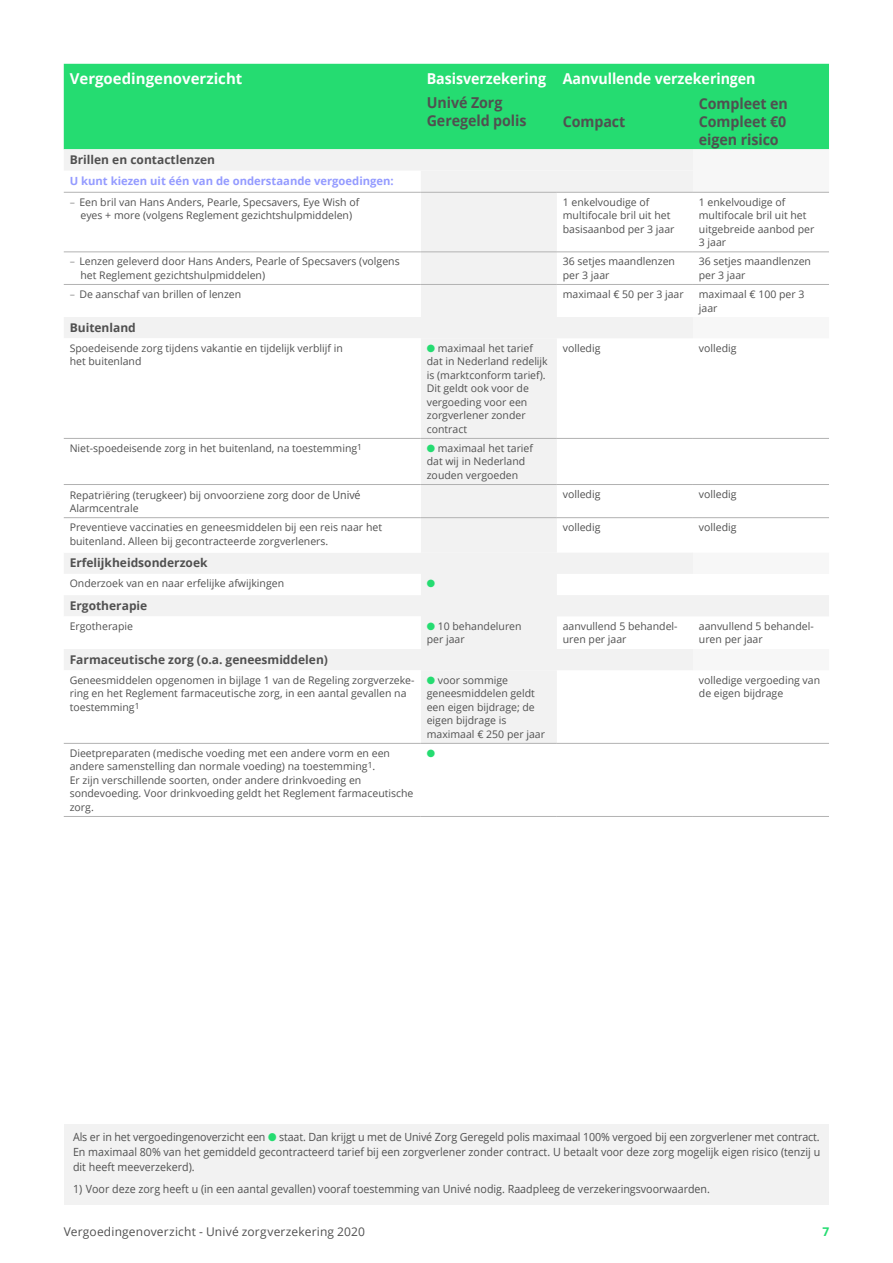
<style>
.page{position:relative;width:893px;height:1263px;background:#fff}
.page>*{position:absolute;margin:0;border:0;box-sizing:border-box;transform-origin:0 0}
.t1{font:700 15px/18px "Open Sans";letter-spacing:-.005em;color:#505050;scale:.95 1}
.t2{font:700 15px "Open Sans";letter-spacing:-.005em;color:#fff;scale:.95 1}
.t3{font:700 15px "Open Sans";letter-spacing:-.005em;color:#fff}
.t4{font:700 12px "Open Sans";color:#505050}
.t5{font:12px "Open Sans";letter-spacing:.015em;color:#505050}
.t6{font:700 12px "Open Sans";color:#25dc71}
.t7{font:11.25px/15px "Open Sans";color:#505050;text-align:justify;scale:.95 1}
.t8{font:700 11.25px "Open Sans";color:#949bff}
.t9{font:10.5px/13.5px "Open Sans";color:#505050}
.t10{font:10.5px "Zapf Dingbats ITC";color:#25dc71}
.s1{font-family:"Graphik";font-weight:300}
.s2{color:#25dc71}
.s3{font-size:11.25px}
</style>
<div class="page">
<div style="left:64px;top:64px;width:765px;height:85px;background:#25dc71"></div>
<div style="left:64px;top:149px;width:629px;height:21px;background:#f2f2f2"></div>
<svg style="left:64px;top:171px;width:765px;height:572px"></svg>
<svg style="left:64px;top:193px;width:357px;height:550px"></svg>
<hr style="left:64px;top:192px;width:357px;height:1px;background:#b2b2b2">
<hr style="left:421px;top:192px;width:136px;height:1px;background:#b2b2b2">
<hr style="left:557px;top:192px;width:136px;height:1px;background:#b2b2b2">
<hr style="left:693px;top:192px;width:136px;height:1px;background:#b2b2b2">
<hr style="left:64px;top:251px;width:357px;height:1px;background:#b2b2b2">
<hr style="left:421px;top:251px;width:136px;height:1px;background:#b2b2b2">
<hr style="left:557px;top:251px;width:136px;height:1px;background:#b2b2b2">
<hr style="left:693px;top:251px;width:136px;height:1px;background:#b2b2b2">
<hr style="left:64px;top:284px;width:357px;height:1px;background:#b2b2b2">
<hr style="left:421px;top:284px;width:136px;height:1px;background:#b2b2b2">
<hr style="left:557px;top:284px;width:136px;height:1px;background:#b2b2b2">
<hr style="left:693px;top:284px;width:136px;height:1px;background:#b2b2b2">
<hr style="left:64px;top:438px;width:357px;height:1px;background:#b2b2b2">
<hr style="left:421px;top:438px;width:136px;height:1px;background:#b2b2b2">
<hr style="left:557px;top:438px;width:136px;height:1px;background:#b2b2b2">
<hr style="left:693px;top:438px;width:136px;height:1px;background:#b2b2b2">
<hr style="left:64px;top:484px;width:357px;height:1px;background:#b2b2b2">
<hr style="left:421px;top:484px;width:136px;height:1px;background:#b2b2b2">
<hr style="left:557px;top:484px;width:136px;height:1px;background:#b2b2b2">
<hr style="left:693px;top:484px;width:136px;height:1px;background:#b2b2b2">
<hr style="left:64px;top:517px;width:357px;height:1px;background:#b2b2b2">
<hr style="left:421px;top:517px;width:136px;height:1px;background:#b2b2b2">
<hr style="left:557px;top:517px;width:136px;height:1px;background:#b2b2b2">
<hr style="left:693px;top:517px;width:136px;height:1px;background:#b2b2b2">
<hr style="left:64px;top:743px;width:357px;height:1px;background:#b2b2b2">
<hr style="left:421px;top:743px;width:136px;height:1px;background:#b2b2b2">
<hr style="left:557px;top:743px;width:136px;height:1px;background:#b2b2b2">
<hr style="left:693px;top:743px;width:136px;height:1px;background:#b2b2b2">
<hr style="left:64px;top:816px;width:357px;height:1px;background:#b2b2b2">
<hr style="left:421px;top:816px;width:136px;height:1px;background:#b2b2b2">
<hr style="left:557px;top:816px;width:136px;height:1px;background:#b2b2b2">
<hr style="left:693px;top:816px;width:136px;height:1px;background:#b2b2b2">
<div style="left:65px;top:1124px;width:764px;height:80px;background:#f2f2f2"></div>
<h1 class="t3" style="left:70px;top:68px;width:174px">Vergoedingenoverzicht</h1>
<h1 class="t2" style="left:427px;top:68px;width:348px">Basisverzekering Aanvullende verzekeringen</h1>
<h1 class="t1" style="left:427px;top:94px;width:107px">Univé Zorg<br>Geregeld polis</h1>
<h1 class="t1" style="left:699px;top:94px;width:95px;text-align:justify">Compleet en Compleet €0 eigen risico</h1>
<h1 class="t1" style="left:563px;top:112px;width:67px">Compact</h1>
<p class="t4" style="left:70px;top:151px;width:147px">Brillen en contactlenzen</p>
<p class="t8" style="left:70px;top:173px;width:326px">U kunt kiezen uit één van de onderstaande vergoedingen:</p>
<p class="t9" style="left:70px;top:195px;width:291px;text-align:center"><span class="s1">–</span> Een bril van Hans Anders, Pearle, Specsavers, Eye Wish of eyes + more (volgens Reglement gezichtshulpmiddelen)</p>
<p class="t9" style="left:563px;top:195px;width:113px">1 enkelvoudige of multifocale bril uit het basisaanbod per 3 jaar</p>
<p class="t9" style="left:699px;top:195px;width:117px">1 enkelvoudige of multifocale bril uit het uitgebreide aanbod per<br>3 jaar</p>
<p class="t9" style="left:80px;top:255px;width:321px;text-indent:-11px"><span class="s1">–</span> Lenzen geleverd door Hans Anders, Pearle of Specsavers (volgens het Reglement gezichtshulpmiddelen)</p>
<p class="t9" style="left:563px;top:255px;width:114px">36 setjes maandlenzen per 3 jaar</p>
<p class="t9" style="left:699px;top:255px;width:114px">36 setjes maandlenzen per 3 jaar</p>
<p class="t9" style="left:70px;top:287px;width:173px"><span class="s1">–</span> De aanschaf van brillen of lenzen</p>
<p class="t9" style="left:563px;top:287px;width:122px">maximaal € 50 per 3 jaar</p>
<p class="t9" style="left:699px;top:287px;width:107px">maximaal € 100 per 3 jaar</p>
<p class="t4" style="left:70px;top:319px;width:68px">Buitenland</p>
<p class="t9" style="left:70px;top:341px;width:275px">Spoedeisende zorg tijdens vakantie en tijdelijk verblijf in het buitenland</p>
<p class="t9" style="left:427px;top:341px;width:123px"><span class="s2">●</span> maximaal het tarief dat in Nederland redelijk is (marktconform tarief).<br>Dit geldt ook voor de vergoeding voor een zorgverlener zonder contract</p>
<p class="t9" style="left:563px;top:341px;width:39px">volledig</p>
<p class="t9" style="left:699px;top:341px;width:39px">volledig</p>
<p class="t9" style="left:70px;top:441px;width:294px">Niet-spoedeisende zorg in het buitenland, na toestemming<sup>1</sup></p>
<p class="t9" style="left:427px;top:441px;width:108px"><span class="s2">●</span> maximaal het tarief dat wij in Nederland zouden vergoeden</p>
<p class="t9" style="left:70px;top:488px;width:292px">Repatriëring (terugkeer) bij onvoorziene zorg door de <span class="s3">Univé<br></span>Alarmcentrale</p>
<p class="t9" style="left:563px;top:487px;width:39px">volledig</p>
<p class="t9" style="left:699px;top:487px;width:39px">volledig</p>
<p class="t9" style="left:70px;top:520px;width:314px">Preventieve vaccinaties en geneesmiddelen bij een reis naar het buitenland. Alleen bij gecontracteerde zorgverleners.</p>
<p class="t9" style="left:563px;top:520px;width:39px">volledig</p>
<p class="t9" style="left:699px;top:520px;width:39px">volledig</p>
<p class="t4" style="left:70px;top:554px;width:139px">Erfelijkheidsonderzoek</p>
<p class="t9" style="left:70px;top:577px;width:216px">Onderzoek van en naar erfelijke afwijkingen</p>
<p class="t10" style="left:427px;top:579px;width:10px">●</p>
<p class="t4" style="left:70px;top:597px;width:79px">Ergotherapie</p>
<p class="t9" style="left:70px;top:619px;width:65px">Ergotherapie</p>
<p class="t9" style="left:427px;top:619px;width:96px"><span class="s2">●</span> 10 behandeluren per jaar</p>
<p class="t9" style="left:563px;top:619px;width:116px">aanvullend 5 behandel&shy;uren per jaar</p>
<p class="t9" style="left:699px;top:619px;width:116px">aanvullend 5 behandel&shy;uren per jaar</p>
<p class="t4" style="left:70px;top:651px;width:260px">Farmaceutische zorg (o.a. geneesmiddelen)</p>
<p class="t9" style="left:70px;top:673px;width:346px">Geneesmiddelen opgenomen in bijlage 1 van de Regeling zorgverzeke&shy;ring en het Reglement farmaceutische zorg, in een aantal gevallen na toestemming<sup>1</sup></p>
<p class="t9" style="left:427px;top:673px;width:120px"><span class="s2">●</span> voor sommige geneesmiddelen geldt een eigen bijdrage; de eigen bijdrage is maximaal € 250 per jaar</p>
<p class="t9" style="left:699px;top:673px;width:123px">volledige vergoeding van de eigen bijdrage</p>
<p class="t9" style="left:70px;top:746px;width:345px">Dieetpreparaten (medische voeding met een andere vorm en een andere samenstelling dan normale voeding) na toestemming<sup>1</sup>.<br>Er zijn verschillende soorten, onder andere drinkvoeding en sondevoeding. Voor drinkvoeding geldt het Reglement farmaceutische zorg.</p>
<p class="t10" style="left:427px;top:748px;width:10px">●</p>
<p class="t7" style="left:73px;top:1129px;width:788px">Als er in het vergoedingenoverzicht een <span class="s2">●</span> staat. Dan krijgt u met de Univé Zorg Geregeld polis maximaal 100% vergoed bij een zorgverlener met contract.<br>En maximaal 80% van het gemiddeld gecontracteerd tarief bij een zorgverlener zonder contract. U betaalt voor deze zorg mogelijk eigen risico (tenzij u dit heeft meeverzekerd).</p>
<p class="t7" style="left:73px;top:1181px;width:672px">1) Voor deze zorg heeft u (in een aantal gevallen) vooraf toestemming van Univé nodig. Raadpleeg de verzekeringsvoorwaarden.</p>
<p class="t5" style="left:64px;top:1224px;width:303px">Vergoedingenoverzicht - Univé zorgverzekering 2020</p>
<p class="t6" style="left:822px;top:1223px;width:8px">7</p>
</div>
